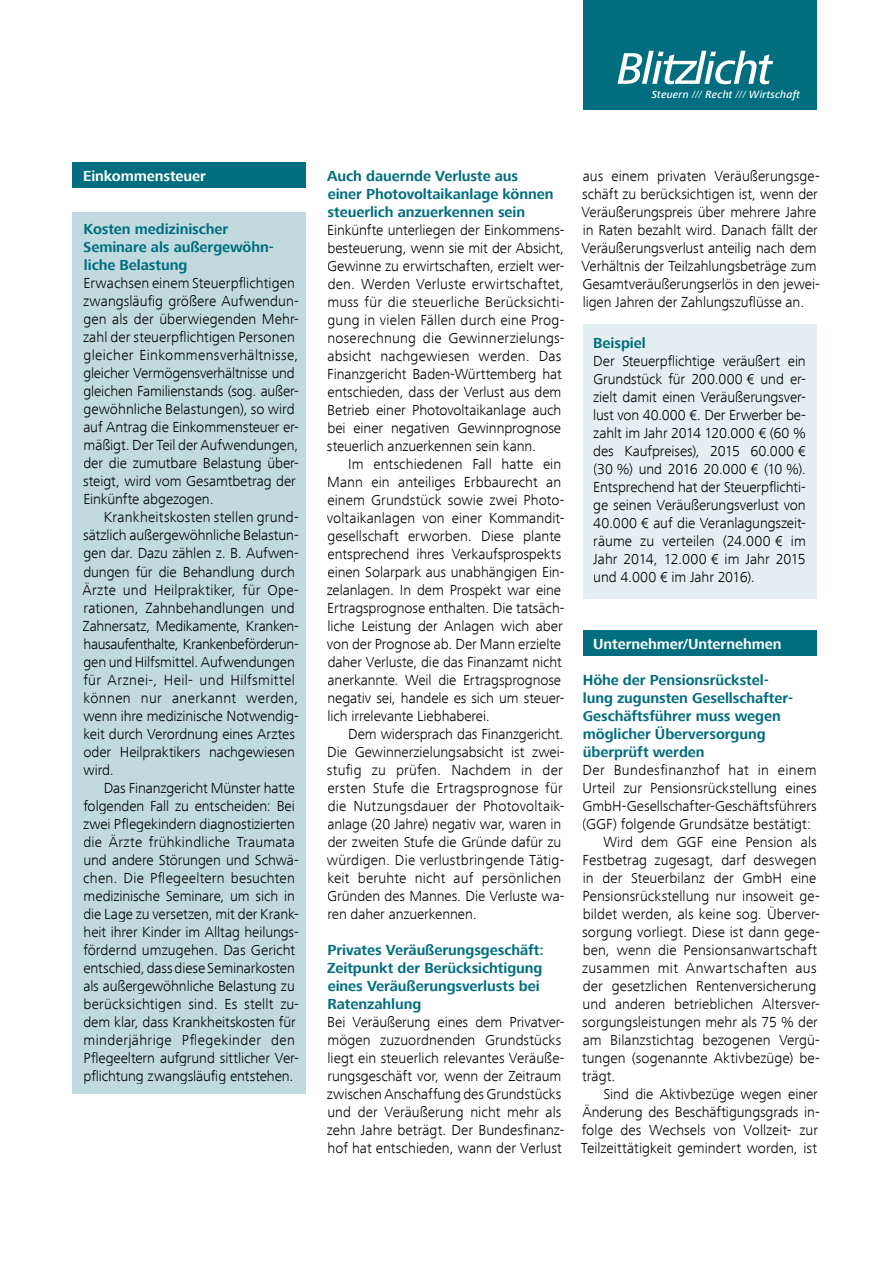
<style>
.page{position:relative;width:893px;height:1263px;background:#fff}
.page>*{position:absolute;margin:0;border:0;box-sizing:border-box;transform-origin:0 0}
.t1{font:300 15px/18px "Frutiger Next Com";color:#000}
.t2{font:700 15px/18px "Frutiger Next Com";letter-spacing:-.005em;color:#006e7e}
.t3{font:700 15px "Frutiger Next Com";letter-spacing:-.005em;color:#fff}
.t4{font:300 15px "Frutiger Next Com";letter-spacing:.025em;color:#000}
.t5{font:300 15px "Frutiger Next Com";letter-spacing:.02em;color:#000}
.t6{font:italic 500 10.8px "Frutiger Next Com";letter-spacing:.02em;color:#fff}
.s1{font-weight:400}
</style>
<div class="page">
<div style="left:72px;top:163px;width:234px;height:25px;background:#006e7e"></div>
<div style="left:583px;top:631px;width:233px;height:25px;background:#006e7e"></div>
<div style="left:583px;top:325px;width:233px;height:274px;background:#e3eff1"></div>
<div style="left:72px;top:212px;width:234px;height:881px;background:#c1dae0"></div>
<div style="left:583px;top:0;width:233px;height:110px;background:#006e7e"></div>
<svg style="left:617px;top:51px;width:156px;height:33px"></svg>
<p class="t6" style="left:652px;top:88px;width:150px">Steuern <span class="s1">///</span> Recht <span class="s1">///</span> Wirtschaft</p>
<p class="t3" style="left:83px;top:167px;width:124px">Einkommensteuer</p>
<p class="t2" style="left:327px;top:167px;width:228px">Auch dauernde Verluste aus einer Photovoltaikanlage können steuer lich anzuerkennen sein</p>
<p class="t1" style="left:327px;top:221px;width:239px">Einkünfte unterliegen der Einkommens&shy;besteuerung, wenn sie mit der Absicht, Gewinne zu erwirtschaften, erzielt wer - den. Werden Verluste erwirtschaftet, muss für die steuerliche Berücksichti&shy;gung in vielen Fällen durch eine Prog&shy;noserechnung die Gewinnerzielungs&shy;absicht nachgewiesen werden. Das Finanzgericht Baden-Württemberg hat entschieden, dass der Verlust aus dem Betrieb einer Photovoltaikanlage auch bei einer negativen Gewinnprognose steuerlich anzuerkennen sein kann.</p>
<p class="t1" style="left:327px;top:455px;width:239px;text-indent:21px">Im entschiedenen Fall hatte ein Mann ein anteiliges Erbbaurecht an einem Grundstück sowie zwei Photo&shy;voltaikanlagen von einer Kommandit&shy;gesellschaft erworben. Diese plante entsprechend ihres Verkaufsprospekts einen Solarpark aus unabhängigen Ein&shy;zelanlagen. In dem Prospekt war eine Ertragsprognose enthalten. Die tatsäch - liche Leistung der Anlagen wich aber von der Prognose ab. Der Mann erzielte daher Verluste, die das Finanzamt nicht anerkannte. Weil die Ertragsprognose negativ sei, handele es sich um steuer&shy;lich irrelevante Liebhaberei.</p>
<p class="t1" style="left:327px;top:725px;width:239px;text-indent:21px">Dem widersprach das Finanzgericht.<br>Die Gewinnerzielungsabsicht ist zwei&shy;stufig zu prüfen. Nachdem in der ersten Stufe die Ertragsprognose für die Nutzungsdauer der Photovoltaik&shy;anlage (20 Jahre) negativ war, waren in der zweiten Stufe die Gründe dafür zu würdigen. Die verlustbringende Tätig - keit beruhte nicht auf persönlichen Gründen des Mannes. Die Verluste wa&shy;ren daher anzuerkennen.</p>
<p class="t2" style="left:327px;top:941px;width:218px">Privates Veräußerungsgeschäft:<br>Zeitpunkt der Berücksichtigung eines Veräußerungsverlusts bei<br>Ratenzahlung</p>
<p class="t1" style="left:327px;top:1013px;width:239px">Bei Veräußerung eines dem Privatver&shy;mögen zuzuordnenden Grundstücks liegt ein steuerlich relevantes Veräuße&shy;rungsgeschäft vor, wenn der Zeitraum zwischen Anschaffung des Grundstücks und der Veräußerung nicht mehr als zehn Jahre beträgt. Der Bundesfinanz&shy;hof hat entschieden, wann der Verlust</p>
<p class="t2" style="left:83px;top:220px;width:192px">Kosten medizinischer<br>Seminare als außergewöhn&shy;liche Belastung</p>
<p class="t1" style="left:83px;top:274px;width:217px">Erwachsen einem Steuerpflichtigen zwangsläufig größere Aufwendun&shy;gen als der überwiegenden Mehr&shy;zahl der steuer pflichtigen Personen gleicher Einkommensverhältnisse, gleicher Vermögensverhältnisse und gleichen Fami lien stands (sog. außer&shy;gewöhnliche Belastungen), so wird auf Antrag die Einkommensteuer er - mäßigt. Der Teil der Aufwendungen, der die zumutbare Belastung über&shy;steigt, wird vom Gesamtbetrag der Einkünfte abgezogen.</p>
<p class="t1" style="left:82px;top:508px;width:218px;text-indent:21px">Krankheitskosten stellen grund&shy;sätzlich außergewöhnliche Belastun&shy;gen dar. Dazu zählen z. B. Aufwen&shy;dungen für die Behandlung durch<br>Ärzte und Heilpraktiker, für Ope&shy;ra tionen, Zahnbehandlungen und<br>Zahn ersatz, Medikamente, Kranken&shy;hausaufenthalte, Krankenbeför de run&shy;gen und Hilfsmittel. Aufwendungen für Arznei-, Heil- und Hilfsmittel können nur anerkannt werden, wenn ihre medizinische Notwendig&shy;keit durch Verordnung eines Arztes oder Heilpraktikers nachgewiesen wird.</p>
<p class="t1" style="left:83px;top:778px;width:217px;text-indent:21px">Das Finanzgericht Münster hatte folgenden Fall zu entscheiden: Bei zwei Pflegekindern diagnostizierten die Ärzte frühkindliche Traumata und andere Störungen und Schwä&shy;chen. Die Pflege eltern besuchten medizinische Seminare, um sich in die Lage zu versetzen, mit der Krank&shy;heit ihrer Kinder im Alltag heilungs&shy;fördernd umzugehen. Das Gericht entschied, dass diese Seminarkosten als außergewöhnliche Belastung zu berücksichtigen sind. Es stellt zu&shy;dem klar, dass Krankheitskosten für minderjährige Pflegekinder den Pflegeeltern aufgrund sittlicher Ver&shy;pflichtung zwangsläufig entstehen.</p>
<p class="t1" style="left:581px;top:167px;width:240px">aus einem privaten Veräußerungsge&shy;schäft zu berücksichtigen ist, wenn der Veräußerungspreis über mehrere Jahre in Raten bezahlt wird. Danach fällt der Veräußerungsverlust anteilig nach dem Verhältnis der Teilzahlungsbeträge zum Gesamtveräußerungserlös in den jewei&shy;ligen Jahren der Zahlungszuflüsse an.</p>
<p class="t2" style="left:593px;top:334px;width:54px">Beispiel</p>
<p class="t1" style="left:593px;top:352px;width:214px;text-align:justify">Der Steuerpflichtige veräußert ein Grundstück für 200.000 € und er&shy;zielt damit einen Veräußerungsver&shy;lust von 40.000 €. Der Erwerber be&shy;zahlt im Jahr 2014 120.000 € (60 % des Kaufpreises), 2015 60.000 € (30 %) und 2016 20.000 € (10 %).<br>Entsprechend hat der Steuerpflichti&shy;ge seinen Veräußerungsverlust von 40.000 € auf die Veranlagungszeit&shy;räume zu verteilen (24.000 € im Jahr 2014, 12.000 € im Jahr 2015 und 4.000 € im Jahr 2016).</p>
<p class="t3" style="left:593px;top:635px;width:190px">Unternehmer/Unternehmen</p>
<p class="t2" style="left:583px;top:671px;width:212px">Höhe der Pensionsrückstel&shy;lung zugunsten Gesellschafter-<br>Geschäftsführer muss wegen möglicher Überversorgung überprüft werden</p>
<p class="t4" style="left:582px;top:761px;width:236px">Der Bundesfinanzhof hat in einem</p>
<p class="t1" style="left:582px;top:779px;width:236px">Urteil zur Pensionsrückstellung eines</p>
<p class="t1" style="left:582px;top:797px;width:236px">GmbH-Gesellschafter-Geschäftsführers</p>
<p class="t1" style="left:582px;top:815px;width:230px">(GGF) folgende Grundsätze bestätigt:</p>
<p class="t1" style="left:603px;top:833px;width:215px">Wird dem GGF eine Pension als</p>
<p class="t1" style="left:582px;top:851px;width:235px">Festbetrag zugesagt, darf deswegen</p>
<p class="t1" style="left:583px;top:869px;width:235px">in der Steuerbilanz der GmbH eine</p>
<p class="t1" style="left:582px;top:887px;width:239px">Pensionsrückstellung nur insoweit ge-</p>
<p class="t1" style="left:583px;top:905px;width:239px">bildet werden, als keine sog. Überver-</p>
<p class="t1" style="left:582px;top:923px;width:239px">sorgung vorliegt. Diese ist dann gege-</p>
<p class="t1" style="left:583px;top:941px;width:236px">ben, wenn die Pensionsanwartschaft</p>
<p class="t5" style="left:582px;top:959px;width:236px">zusammen mit Anwartschaften aus</p>
<p class="t1" style="left:583px;top:977px;width:235px">der gesetzlichen Rentenversicherung</p>
<p class="t1" style="left:583px;top:995px;width:239px">und anderen betrieblichen Altersver-</p>
<p class="t1" style="left:582px;top:1013px;width:237px">sorgungsleistungen mehr als 75 % der</p>
<p class="t1" style="left:583px;top:1031px;width:239px">am Bilanzstichtag bezogenen Vergü-</p>
<p class="t1" style="left:582px;top:1049px;width:239px">tungen (sogenannte Aktivbezüge) be-</p>
<p class="t1" style="left:582px;top:1067px;width:35px">trägt.</p>
<p class="t1" style="left:603px;top:1085px;width:216px">Sind die Aktivbezüge wegen einer</p>
<p class="t1" style="left:582px;top:1103px;width:239px">Änderung des Beschäftigungsgrads in-</p>
<p class="t1" style="left:582px;top:1121px;width:238px">folge des Wechsels von Vollzeit- zur</p>
<p class="t1" style="left:581px;top:1139px;width:238px">Teilzeittätigkeit gemindert worden, ist</p>
</div>
